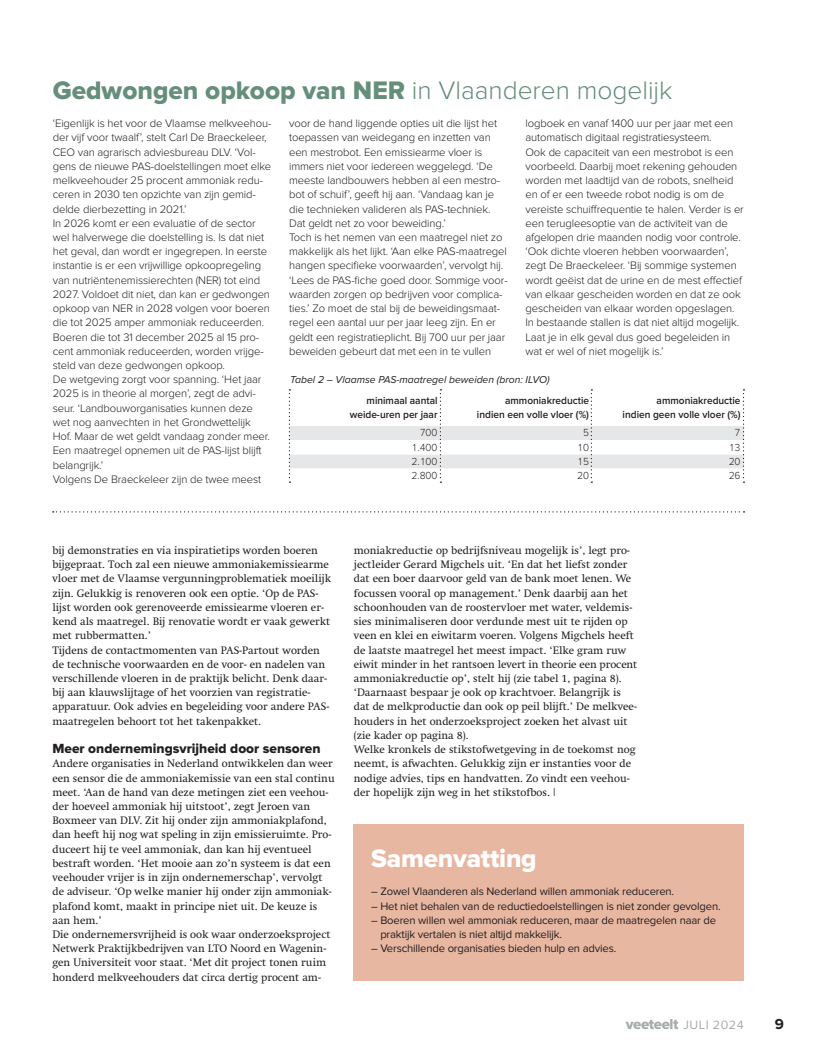
<style>
.page{position:relative;width:814px;height:1051px;background:#fff}
.page>*{position:absolute;margin:0;border:0;box-sizing:border-box;transform-origin:0 0}
.t1{font:26.25px "Proxima Nova Extrabld";color:#658e7b}
.t2{font:26.25px "Proxima Nova Extrabld";letter-spacing:-.01em;color:#fff}
.t3{font:15px "Proxima Nova Extrabld";letter-spacing:-.02em;color:#a6acac}
.t4{font:700 15px "Proxima Nova";color:#231f20}
.t5{font:13.75px "Proxima Nova Extrabld";color:#231f20}
.t6{font:300 11.25px/14.2px "Proxima Nova";letter-spacing:-.01em;color:#231f20}
.t7{font:11.25px/14.2px "Proxima Nova";letter-spacing:-.015em;color:#231f20}
.t8{font:11px/14.2px "Swift LT Pro";color:#231f20}
.t9{font:600 10.62px/14.2px "Proxima Nova";color:#231f20;text-align:right;scale:.95 1}
.t10{font:300 10.62px "Proxima Nova";color:#231f20;scale:.95 1}
.t11{font:italic 10.38px "Proxima Nova";color:#231f20}
.s1{font-family:"Proxima Nova";font-weight:300}
.s2{font-family:"Univers LT Pro 45";font-weight:300}
.s3{font-family:"Proxima Nova";font-size:12.5px}
</style>
<div class="page">
<div style="left:354px;top:824px;width:389px;height:156px;background:#e8b7a2"></div>
<svg style="left:289px;top:389px;width:455px;height:94px"></svg>
<svg style="left:53px;top:511px;width:691px;height:1px"></svg>
<h1 class="t1" style="left:53px;top:75px;width:621px">Gedwongen opkoop van NER <span class="s1">in Vlaanderen mogelijk</span></h1>
<p class="t6" style="left:53px;top:117px;width:220px">‘Eigenlijk is het voor de Vlaamse melkveehou&shy;der vijf voor twaalf’, stelt Carl De Braeckeleer, CEO van agrarisch adviesbureau DLV. ‘Vol&shy;gens de nieuwe PAS-doelstellingen moet elke melkveehouder 25 procent ammoniak redu&shy;ceren in 2030 ten opzichte van zijn gemid&shy;delde dierbezetting in 2021.’<br>In 2026 komt er een evaluatie of de sector wel halverwege die doelstelling is. Is dat niet het geval, dan wordt er ingegrepen. In eerste instantie is er een vrijwillige opkoopregeling van nutriëntenemissierechten (NER) tot eind 2027. Voldoet dit niet, dan kan er gedwongen opkoop van NER in 2028 volgen voor boeren die tot 2025 amper ammoniak reduceerden.<br>Boeren die tot 31 december 2025 al 15 pro&shy;cent ammoniak reduceerden, worden vrijge&shy;steld van deze gedwongen opkoop.<br>De wetgeving zorgt voor spanning. ‘Het jaar 2025 is in theorie al morgen’, zegt de advi&shy;seur. ‘Landbouworganisaties kunnen deze wet nog aanvechten in het Grondwettelijk Hof. Maar de wet geldt vandaag zonder meer.<br>Een maatregel opnemen uit de PAS-lijst blijft belangrijk.’<br>Volgens De Braeckeleer zijn de twee meest</p>
<p class="t6" style="left:289px;top:116px;width:220px">voor de hand liggende opties uit die lijst het toepassen van weidegang en inzetten van een mestrobot. Een emissiearme vloer is immers niet voor iedereen weggelegd. ‘De meeste landbouwers hebben al een mestro&shy;bot of schuif’, geeft hij aan. ‘Vandaag kan je die technieken valideren als PAS-techniek.<br>Dat geldt net zo voor beweiding.’<br>Toch is het nemen van een maatregel niet zo makkelijk als het lijkt. ‘Aan elke PAS-maatregel hangen specifieke voorwaarden’, vervolgt hij. ‘Lees de PAS-fiche goed door. Sommige voor&shy;waarden zorgen op bedrijven voor complica&shy;ties.’ Zo moet de stal bij de beweidingsmaat&shy;regel een aantal uur per jaar leeg zijn. En er geldt een registratieplicht. Bij 700 uur per jaar beweiden gebeurt dat met een in te vullen</p>
<p class="t6" style="left:525px;top:116px;width:220px">logboek en vanaf 1400 uur per jaar met een automatisch digitaal registratiesysteem.<br>Ook de capaciteit van een mestrobot is een voorbeeld. Daarbij moet rekening gehouden worden met laadtijd van de robots, snelheid en of er een tweede robot nodig is om de vereiste schuiffrequentie te halen. Verder is er een terugleesoptie van de activiteit van de afgelopen drie maanden nodig voor controle. ‘Ook dichte vloeren hebben voorwaarden’, zegt De Braeckeleer. ‘Bij sommige systemen wordt geëist dat de urine en de mest effectief van elkaar gescheiden worden en dat ze ook gescheiden van elkaar worden opgeslagen.<br>In bestaande stallen is dat niet altijd mogelijk.<br>Laat je in elk geval dus goed begeleiden in wat er wel of niet mogelijk is.’</p>
<p class="t11" style="left:290px;top:374px;width:261px">Tabel 2 – Vlaamse PAS-maatregel beweiden (bron: ILVO)</p>
<p class="t9" style="left:350px;top:394px;width:94px">minimaal aantal weide-uren per jaar</p>
<p class="t9" style="left:477px;top:394px;width:119px">ammoniakreductie indien een volle vloer (%)</p>
<p class="t9" style="left:622px;top:394px;width:126px">ammoniakreductie<br>indien geen volle vloer (%)</p>
<p class="t10" style="left:419px;top:427px;width:20px">700</p>
<p class="t10" style="left:583px;top:427px;width:8px">5</p>
<p class="t10" style="left:734px;top:427px;width:8px">7</p>
<p class="t10" style="left:411px;top:441px;width:29px">1.400</p>
<p class="t10" style="left:577px;top:441px;width:14px">10</p>
<p class="t10" style="left:728px;top:441px;width:14px">13</p>
<p class="t10" style="left:411px;top:455px;width:29px">2.100</p>
<p class="t10" style="left:577px;top:455px;width:14px">15</p>
<p class="t10" style="left:728px;top:455px;width:14px">20</p>
<p class="t10" style="left:411px;top:469px;width:29px">2.800</p>
<p class="t10" style="left:577px;top:469px;width:14px">20</p>
<p class="t10" style="left:728px;top:469px;width:14px">26</p>
<p class="t8" style="left:52px;top:543px;width:280px">bij demonstraties en via inspiratietips worden boeren bijgepraat. Toch zal een nieuwe ammoniakemissiearme vloer met de Vlaamse vergunningproblematiek moeilijk zijn. Gelukkig is renoveren ook een optie. ‘Op de PAS&shy;lijst worden ook gerenoveerde emissiearme vloeren er&shy;kend als maatregel. Bij renovatie wordt er vaak gewerkt met rubbermatten.’<br>Tijdens de contactmomenten van PAS-Partout worden de technische voorwaarden en de voor- en nadelen van verschillende vloeren in de praktijk belicht. Denk daar&shy;bij aan klauwslijtage of het voorzien van registratie&shy;apparatuur. Ook advies en begeleiding voor andere PAS&shy;maatregelen behoort tot het takenpakket.</p>
<p class="t5" style="left:52px;top:740px;width:270px">Meer ondernemingsvrijheid door sensoren</p>
<p class="t8" style="left:52px;top:756px;width:284px">Andere organisaties in Nederland ontwikkelen dan weer een sensor die de ammoniakemissie van een stal continu meet. ‘Aan de hand van deze metingen ziet een veehou&shy;der hoeveel ammoniak hij uitstoot’, zegt Jeroen van Boxmeer van DLV. Zit hij onder zijn ammoniakplafond, dan heeft hij nog wat speling in zijn emissieruimte. Pro&shy;duceert hij te veel ammoniak, dan kan hij eventueel bestraft worden. ‘Het mooie aan zo’n systeem is dat een veehouder vrijer is in zijn ondernemerschap’, vervolgt de adviseur. ‘Op welke manier hij onder zijn ammoniak&shy;plafond komt, maakt in principe niet uit. De keuze is aan hem.’<br>Die ondernemersvrijheid is ook waar onderzoeksproject Netwerk Praktijkbedrijven van LTO Noord en Wagenin&shy;gen Universiteit voor staat. ‘Met dit project tonen ruim honderd melkveehouders dat circa dertig procent am-</p>
<p class="t8" style="left:354px;top:543px;width:285px">moniakreductie op bedrijfsniveau mogelijk is’, legt pro&shy;jectleider Gerard Migchels uit. ‘En dat het liefst zonder dat een boer daarvoor geld van de bank moet lenen. We focussen vooral op management.’ Denk daarbij aan het schoonhouden van de roostervloer met water, veldemis&shy;sies minimaliseren door verdunde mest uit te rijden op veen en klei en eiwitarm voeren. Volgens Migchels heeft de laatste maatregel het meest impact. ‘Elke gram ruw eiwit minder in het rantsoen levert in theorie een procent ammoniakreductie op’, stelt hij (zie tabel 1, pagina 8). ‘Daarnaast bespaar je ook op krachtvoer. Belangrijk is dat de melkproductie dan ook op peil blijft.’ De melkvee&shy;houders in het onderzoeksproject zoeken het alvast uit (zie kader op pagina 8).<br>Welke kronkels de stikstofwetgeving in de toekomst nog neemt, is afwachten. Gelukkig zijn er instanties voor de nodige advies, tips en handvatten. Zo vindt een veehou&shy;der hopelijk zijn weg in het stikstofbos. <span class="s2">l</span></p>
<h1 class="t2" style="left:371px;top:843px;width:167px">Samenvatting</h1>
<p class="t7" style="left:371px;top:884px;width:304px">– Zowel Vlaanderen als Nederland willen ammoniak reduceren.</p>
<p class="t7" style="left:371px;top:899px;width:351px">– Het niet behalen van de reductiedoelstellingen is niet zonder gevolgen.</p>
<p class="t7" style="left:380px;top:913px;width:337px;text-indent:-9px">– Boeren willen wel ammoniak reduceren, maar de maatregelen naar de praktijk vertalen is niet altijd makkelijk.</p>
<p class="t7" style="left:371px;top:941px;width:247px">– Verschillende organisaties bieden hulp en advies.</p>
<h2 class="t3" style="left:626px;top:1015px;width:119px">veeteelt <span class="s3">JULI 2024</span></h2>
<h2 class="t4" style="left:774px;top:1015px;width:11px">9</h2>
</div>
